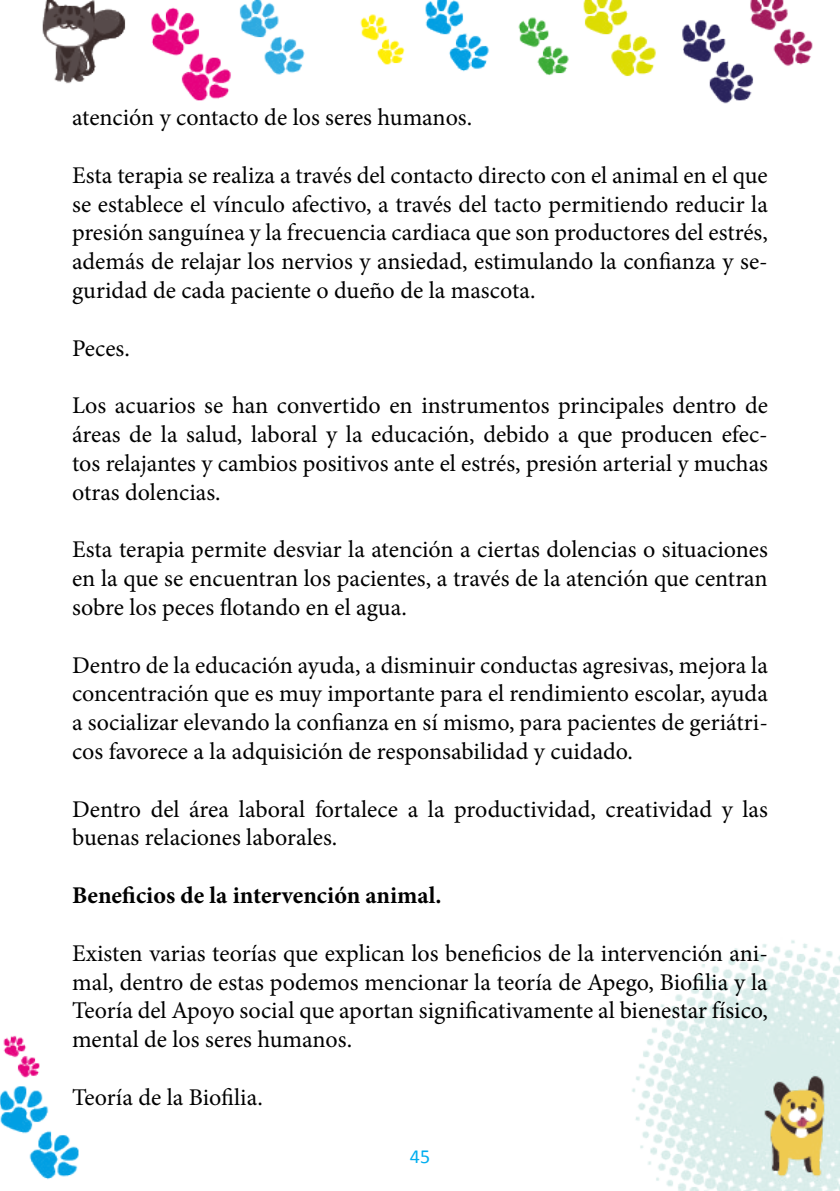
<style>
.page{position:relative;width:840px;height:1191px;background:#fff}
.page>*{position:absolute;margin:0;border:0;box-sizing:border-box;transform-origin:0 0}
.t1{font:24px/28.8px "Minion Pro";color:#000;text-align:justify}
.t2{font:700 24px "Minion Pro";color:#000}
.t3{font:20px "Calibri";color:#00aeef}
</style>
<div class="page">
<img style="left:0;top:0;width:839px;height:1191px">
<p class="t1" style="left:72px;top:103px;width:401px">atención y contacto de los seres humanos.</p>
<p class="t1" style="left:72px;top:161px;width:697px">Esta terapia se realiza a través del contacto directo con el animal en el que se establece el vínculo afectivo, a través del tacto permitiendo reducir la presión sanguínea y la frecuencia cardiaca que son productores del estrés, además de relajar los nervios y ansiedad, estimulando la confianza y se&shy;guridad de cada paciente o dueño de la mascota.</p>
<p class="t1" style="left:72px;top:334px;width:59px">Peces.</p>
<p class="t1" style="left:72px;top:391px;width:697px">Los acuarios se han convertido en instrumentos principales dentro de áreas de la salud, laboral y la educación, debido a que producen efec&shy;tos relajantes y cambios positivos ante el estrés, presión arterial y muchas otras dolencias.</p>
<p class="t1" style="left:72px;top:535px;width:697px">Esta terapia permite desviar la atención a ciertas dolencias o situaciones en la que se encuentran los pacientes, a través de la atención que centran sobre los peces flotando en el agua.</p>
<p class="t1" style="left:72px;top:650px;width:697px">Dentro de la educación ayuda, a disminuir conductas agresivas, mejora la concentración que es muy importante para el rendimiento escolar, ayuda a socializar elevando la confianza en sí mismo, para pacientes de geriátri&shy;cos favorece a la adquisición de responsabilidad y cuidado.</p>
<p class="t1" style="left:72px;top:794px;width:697px">Dentro del área laboral fortalece a la productividad, creatividad y las buenas relaciones laborales.</p>
<p class="t2" style="left:72px;top:878px;width:371px">Beneficios de la intervención animal.</p>
<p class="t1" style="left:72px;top:938px;width:697px">Existen varias teorías que explican los beneficios de la intervención ani&shy;mal, dentro de estas podemos mencionar la teoría de Apego, Biofilia y la Teoría del Apoyo social que aportan significativamente al bienestar físico, mental de los seres humanos.</p>
<p class="t1" style="left:72px;top:1082px;width:192px">Teoría de la Biofilia.</p>
<p class="t3" style="left:409px;top:1144px;width:22px">45</p>
</div>
